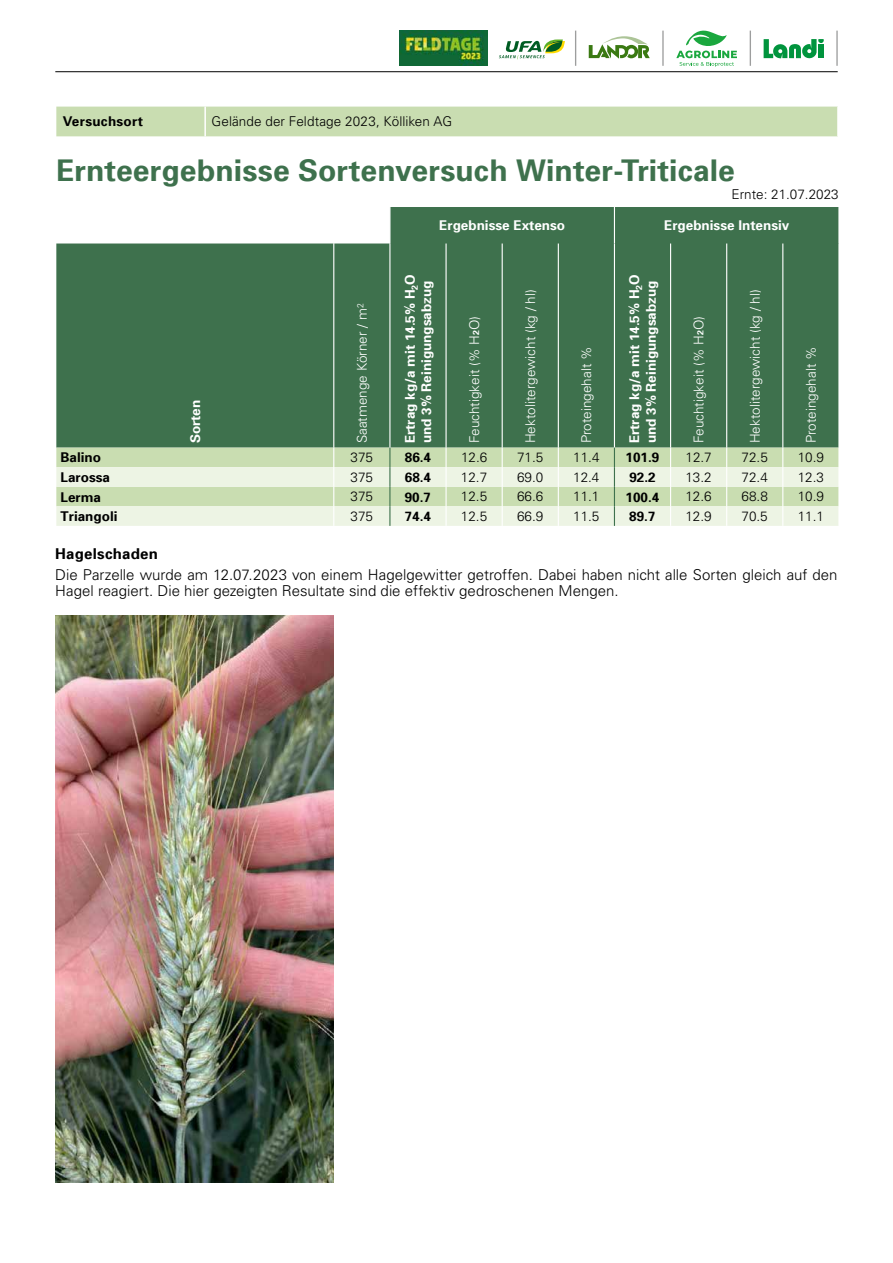
<style>
.page{position:relative;width:893px;height:1263px;background:#fff}
.page>*{position:absolute;margin:0;border:0;box-sizing:border-box;transform-origin:0 0}
.t1{font:700 30px "Univers 65";letter-spacing:.005em;color:#3e714d}
.t2{font:300 15px/16.5px "Univers";color:#000}
.t3{font:700 15px "Univers 65";letter-spacing:.02em;color:#000}
.t4{font:300 13.5px "Univers";color:#000}
.t5{font:300 13.5px "Univers";color:#fff}
.t6{font:700 13.5px "Univers 65";color:#fff}
.t7{font:700 13.5px "Univers 65";color:#000}
.t8{font:700 13.5px "Univers 65";letter-spacing:.02em;color:#000}
.t9{font:700 8.7px "Univers 65";color:#fff}
.s1{font-family:"Univers 65";font-weight:700;font-size:8.7px}
</style>
<div class="page">
<hr style="left:55px;top:71px;width:783px;height:1px;background:#000">
<svg style="left:764px;top:39px;width:60px;height:19px"></svg>
<hr style="left:836px;top:31px;width:2px;height:35px;background:#9d9e9e">
<svg style="left:588px;top:36px;width:62px;height:23px"></svg>
<svg style="left:499px;top:40px;width:66px;height:19px"></svg>
<svg style="left:676px;top:31px;width:61px;height:36px"></svg>
<hr style="left:575px;top:31px;width:1px;height:35px;background:#9d9e9e">
<hr style="left:662px;top:31px;width:2px;height:35px;background:#9d9e9e">
<hr style="left:750px;top:31px;width:1px;height:35px;background:#9d9e9e">
<img style="left:400px;top:31px;width:87px;height:35px">
<div style="left:56px;top:107px;width:781px;height:29px;background:#c9ddb1"></div>
<hr style="left:204px;top:107px;width:2px;height:29px;background:#fff">
<svg style="left:56px;top:207px;width:782px;height:241px;background:#4b7b59"></svg>
<div style="left:56px;top:448px;width:782px;height:19px;background:#c9ddb1"></div>
<svg style="left:56px;top:467px;width:782px;height:59px;background:#e1ecd3"></svg>
<hr style="left:333px;top:207px;width:1px;height:36px;background:#fff">
<hr style="left:389px;top:207px;width:1px;height:36px;background:#fff">
<hr style="left:614px;top:207px;width:1px;height:36px;background:#fff">
<hr style="left:333px;top:243px;width:1px;height:205px;background:#fff">
<hr style="left:389px;top:243px;width:1px;height:205px;background:#fff">
<hr style="left:445px;top:243px;width:2px;height:205px;background:#fff">
<hr style="left:502px;top:243px;width:1px;height:205px;background:#fff">
<hr style="left:558px;top:243px;width:1px;height:205px;background:#fff">
<hr style="left:614px;top:243px;width:1px;height:205px;background:#fff">
<hr style="left:670px;top:243px;width:1px;height:205px;background:#fff">
<hr style="left:726px;top:243px;width:1px;height:205px;background:#fff">
<hr style="left:782px;top:243px;width:1px;height:205px;background:#fff">
<svg style="left:445px;top:448px;width:2px;height:19px"></svg>
<hr style="left:445px;top:467px;width:2px;height:20px;background:#fff">
<svg style="left:445px;top:487px;width:2px;height:19px"></svg>
<svg style="left:333px;top:448px;width:1px;height:78px"></svg>
<hr style="left:445px;top:506px;width:2px;height:20px;background:#fff">
<svg style="left:502px;top:448px;width:1px;height:78px"></svg>
<svg style="left:558px;top:448px;width:1px;height:78px"></svg>
<svg style="left:670px;top:448px;width:1px;height:78px"></svg>
<svg style="left:726px;top:448px;width:1px;height:78px"></svg>
<svg style="left:782px;top:448px;width:1px;height:78px"></svg>
<svg style="left:838px;top:448px;width:1px;height:78px"></svg>
<svg style="left:389px;top:448px;width:1px;height:78px"></svg>
<svg style="left:614px;top:448px;width:1px;height:78px"></svg>
<img style="left:55px;top:615px;width:279px;height:568px">
<p class="t8" style="left:63px;top:113px;width:82px">Versuchsort</p>
<p class="t4" style="left:212px;top:113px;width:242px">Gelände der Feldtage 2023, Kölliken AG</p>
<h1 class="t1" style="left:56px;top:151px;width:680px">Ernteergebnisse Sortenversuch Winter-Triticale</h1>
<p class="t4" style="left:731px;top:186px;width:109px">Ernte: 21.07.2023</p>
<p class="t6" style="left:439px;top:217px;width:128px">Ergebnisse Extenso</p>
<p class="t6" style="left:664px;top:217px;width:127px">Ergebnisse Intensiv</p>
<p class="t6" style="left:187px;top:443px;width:45px;rotate:-90deg">Sorten</p>
<p class="t5" style="left:354px;top:443px;width:141px;rotate:-90deg">Saatmenge Körner / m<sup>2</sup></p>
<p class="t6" style="left:401px;top:443px;width:171px;rotate:-90deg">Ertrag kg/a mit 14.5% H O</p>
<p class="t9" style="left:409px;top:290px;width:6px;rotate:-90deg">2</p>
<p class="t6" style="left:418px;top:443px;width:164px;rotate:-90deg">und 3% Reinigungsabzug</p>
<p class="t5" style="left:466px;top:443px;width:129px;rotate:-90deg">Feuchtigkeit (% H<span class="s1">2</span>O)</p>
<p class="t5" style="left:522px;top:443px;width:155px;rotate:-90deg">Hektolitergewicht (kg / hl)</p>
<p class="t5" style="left:578px;top:443px;width:98px;rotate:-90deg">Proteingehalt %</p>
<p class="t6" style="left:626px;top:443px;width:171px;rotate:-90deg">Ertrag kg/a mit 14.5% H O</p>
<p class="t9" style="left:634px;top:290px;width:6px;rotate:-90deg">2</p>
<p class="t6" style="left:642px;top:443px;width:164px;rotate:-90deg">und 3% Reinigungsabzug</p>
<p class="t5" style="left:691px;top:443px;width:129px;rotate:-90deg">Feuchtigkeit (% H<span class="s1">2</span>O)</p>
<p class="t5" style="left:747px;top:443px;width:155px;rotate:-90deg">Hektolitergewicht (kg / hl)</p>
<p class="t5" style="left:803px;top:443px;width:98px;rotate:-90deg">Proteingehalt %</p>
<p class="t7" style="left:61px;top:449px;width:42px">Balino</p>
<p class="t4" style="left:351px;top:449px;width:24px">375</p>
<p class="t7" style="left:405px;top:449px;width:28px">86.4</p>
<p class="t4" style="left:461px;top:449px;width:28px">12.6</p>
<p class="t4" style="left:517px;top:449px;width:28px">71.5</p>
<p class="t4" style="left:573px;top:449px;width:28px">11.4</p>
<p class="t7" style="left:626px;top:449px;width:35px">101.9</p>
<p class="t4" style="left:685px;top:449px;width:28px">12.7</p>
<p class="t4" style="left:742px;top:449px;width:28px">72.5</p>
<p class="t4" style="left:798px;top:449px;width:28px">10.9</p>
<p class="t7" style="left:61px;top:468px;width:51px">Larossa</p>
<p class="t4" style="left:351px;top:469px;width:24px">375</p>
<p class="t7" style="left:405px;top:468px;width:28px">68.4</p>
<p class="t4" style="left:461px;top:469px;width:28px">12.7</p>
<p class="t4" style="left:517px;top:469px;width:28px">69.0</p>
<p class="t4" style="left:573px;top:469px;width:28px">12.4</p>
<p class="t7" style="left:629px;top:468px;width:28px">92.2</p>
<p class="t4" style="left:685px;top:469px;width:28px">13.2</p>
<p class="t4" style="left:742px;top:469px;width:28px">72.4</p>
<p class="t4" style="left:798px;top:469px;width:28px">12.3</p>
<p class="t7" style="left:61px;top:488px;width:42px">Lerma</p>
<p class="t4" style="left:351px;top:488px;width:24px">375</p>
<p class="t7" style="left:405px;top:488px;width:28px">90.7</p>
<p class="t4" style="left:461px;top:488px;width:28px">12.5</p>
<p class="t4" style="left:517px;top:488px;width:28px">66.6</p>
<p class="t4" style="left:573px;top:488px;width:28px">11.1</p>
<p class="t7" style="left:626px;top:488px;width:35px">100.4</p>
<p class="t4" style="left:685px;top:488px;width:28px">12.6</p>
<p class="t4" style="left:742px;top:488px;width:28px">68.8</p>
<p class="t4" style="left:798px;top:488px;width:28px">10.9</p>
<p class="t7" style="left:61px;top:508px;width:59px">Triangoli</p>
<p class="t4" style="left:351px;top:508px;width:24px">375</p>
<p class="t7" style="left:405px;top:508px;width:28px">74.4</p>
<p class="t4" style="left:461px;top:508px;width:28px">12.5</p>
<p class="t4" style="left:517px;top:508px;width:28px">66.9</p>
<p class="t4" style="left:573px;top:508px;width:28px">11.5</p>
<p class="t7" style="left:629px;top:508px;width:28px">89.7</p>
<p class="t4" style="left:685px;top:508px;width:28px">12.9</p>
<p class="t4" style="left:741px;top:508px;width:28px">70.5</p>
<p class="t4" style="left:798px;top:508px;width:28px">11.1</p>
<p class="t3" style="left:55px;top:544px;width:104px">Hagelschaden</p>
<p class="t2" style="left:55px;top:566px;width:784px">Die Parzelle wurde am 12.07.2023 von einem Hagelgewitter getroffen. Dabei haben nicht alle Sorten gleich auf den<br>Hagel reagiert. Die hier gezeigten Resultate sind die effektiv gedroschenen Mengen.</p>
</div>
